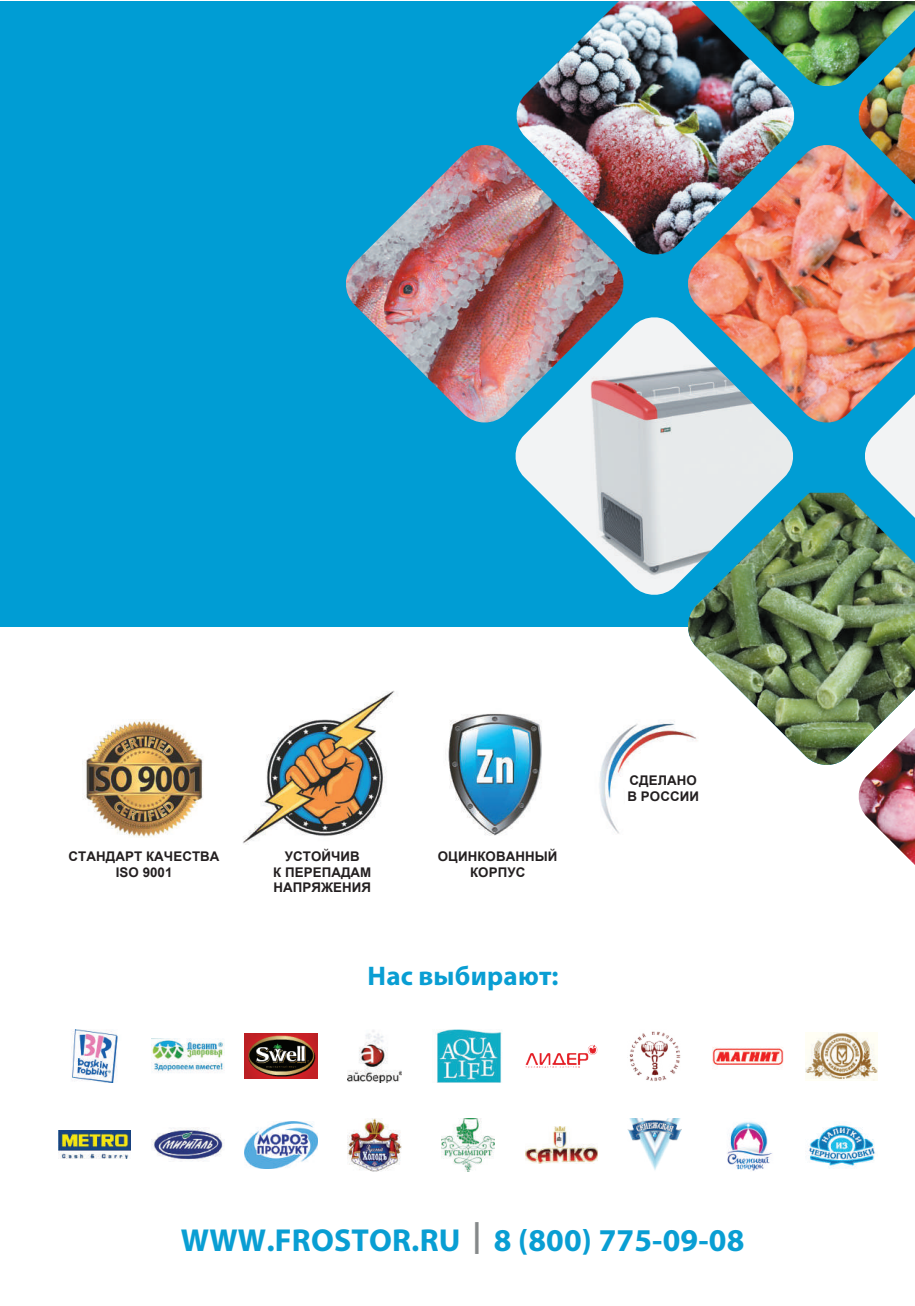
<style>
.page{position:relative;width:915px;height:1306px;background:#fff}
.page>*{position:absolute;margin:0;border:0;box-sizing:border-box;transform-origin:0 0}
.t1{font:700 31.8px "Myriad Pro";letter-spacing:.005em;color:#099ed3}
.t2{font:700 27px "Myriad Pro";letter-spacing:.01em;color:#099ed3}
.t3{font:700 13.35px/15.9px "Arial";letter-spacing:.005em;color:#231f20;text-align:center}
.s1{color:#86898a}
</style>
<div class="page">
<div style="left:1px;top:1px;width:913px;height:625px;background:#009dd4"></div>
<img style="left:516px;top:1px;width:168px;height:254px">
<img style="left:688px;top:257px;width:226px;height:166px">
<img style="left:684px;top:1px;width:230px;height:256px">
<img style="left:729px;top:1px;width:185px;height:88px">
<img style="left:346px;top:145px;width:280px;height:278px">
<img style="left:684px;top:493px;width:230px;height:272px">
<img style="left:861px;top:321px;width:53px;height:270px">
<img style="left:861px;top:394px;width:53px;height:124px">
<img style="left:512px;top:317px;width:283px;height:280px">
<img style="left:855px;top:727px;width:59px;height:137px">
<img style="left:71px;top:1029px;width:47px;height:53px">
<img style="left:58px;top:1130px;width:73px;height:28px">
<img style="left:151px;top:1038px;width:73px;height:35px">
<img style="left:151px;top:1127px;width:72px;height:33px">
<img style="left:245px;top:1033px;width:72px;height:45px">
<img style="left:245px;top:1121px;width:72px;height:47px">
<img style="left:347px;top:1030px;width:54px;height:52px">
<img style="left:348px;top:1118px;width:53px;height:53px">
<img style="left:435px;top:1029px;width:67px;height:53px">
<img style="left:441px;top:1118px;width:53px;height:53px">
<img style="left:525px;top:1044px;width:72px;height:24px">
<img style="left:525px;top:1126px;width:72px;height:37px">
<img style="left:629px;top:1031px;width:52px;height:50px">
<img style="left:627px;top:1118px;width:54px;height:52px">
<img style="left:712px;top:1047px;width:71px;height:19px">
<img style="left:727px;top:1121px;width:45px;height:50px">
<img style="left:805px;top:1032px;width:72px;height:48px">
<img style="left:808px;top:1123px;width:68px;height:44px">
<img style="left:243px;top:690px;width:152px;height:154px">
<img style="left:445px;top:713px;width:97px;height:123px">
<img style="left:599px;top:719px;width:125px;height:115px">
<div style="left:625px;top:770px;width:77px;height:36px;background:#fff"></div>
<img style="left:82px;top:719px;width:121px;height:118px">
<p class="t3" style="left:69px;top:848px;width:152px">СТАНДАРТ КАЧЕСТВА<br>ISO 9001</p>
<p class="t3" style="left:437px;top:848px;width:121px">ОЦИНКОВАННЫЙ<br>КОРПУС</p>
<p class="t3" style="left:273px;top:848px;width:100px">УСТОЙЧИВ<br>К ПЕРЕПАДАМ<br>НАПРЯЖЕНИЯ</p>
<h2 class="t2" style="left:367px;top:958px;width:192px">Нас выбирают:</h2>
<p class="t3" style="left:627px;top:772px;width:73px;text-align:left">СДЕЛАНО<br>В РОССИИ</p>
<h1 class="t1" style="left:181px;top:1219px;width:565px">WWW.FROSTOR.RU <span class="s1">|</span> 8 (800) 775-09-08</h1>
</div>
